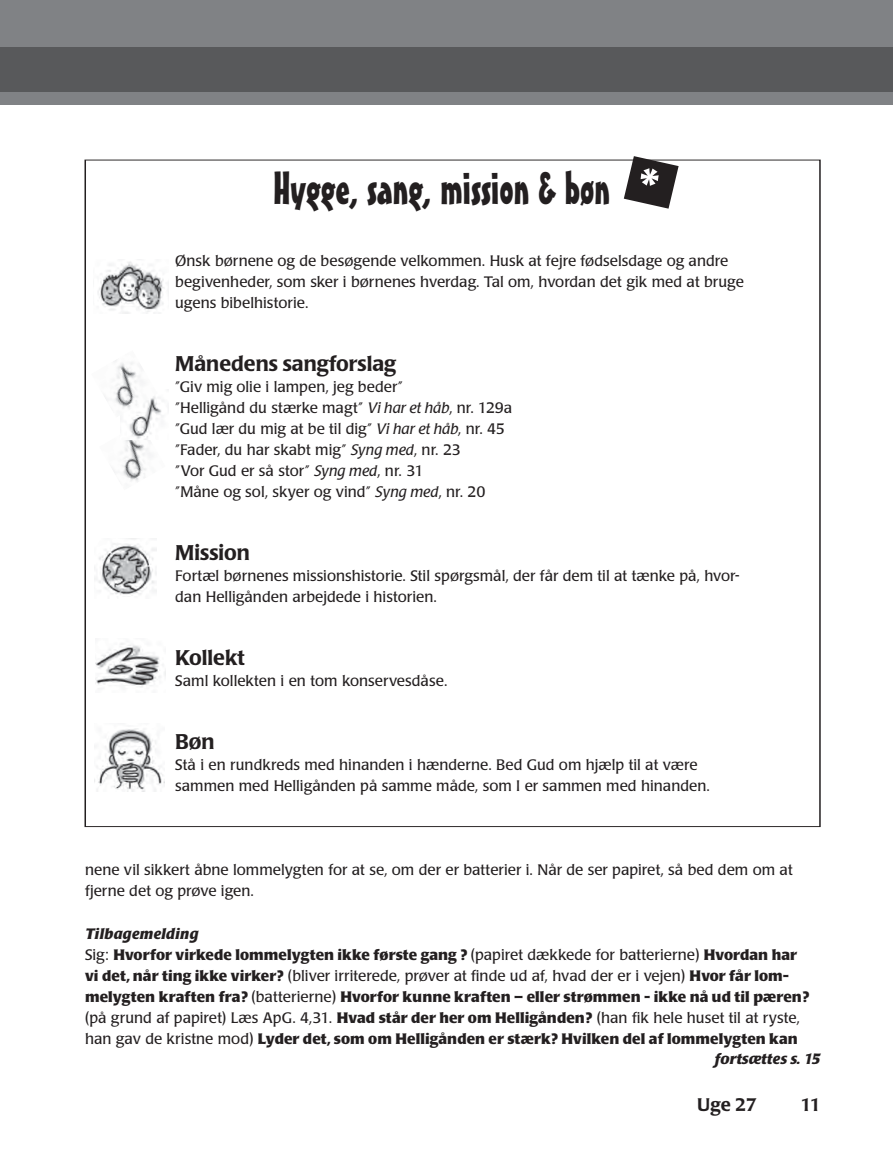
<style>
.page{position:relative;width:893px;height:1149px;background:#fff}
.page>*{position:absolute;margin:0;border:0;box-sizing:border-box;transform-origin:0 0}
.t1{font:45px "Mister Earl BT";color:#231f20}
.t2{font:500 21px "Poppl Laudatio";color:#231f20}
.t3{font:500 18px "Poppl Laudatio";color:#231f20}
.t4{font:15px/21px "Poppl Laudatio";color:#231f20}
.t5{font:700 15px/21px "Poppl Laudatio";color:#231f20}
.t6{font:italic 700 15px "Poppl Laudatio";color:#231f20}
.s1{font-style:italic}
.s2{font-weight:400}
</style>
<div class="page">
<div style="left:0;top:0;width:893px;height:104px;background:#808285"></div>
<div style="left:0;top:47px;width:893px;height:44px;background:#58595b"></div>
<img style="left:98px;top:261px;width:66px;height:53px">
<img style="left:96px;top:643px;width:69px;height:44px">
<img style="left:94px;top:728px;width:71px;height:63px">
<img style="left:94px;top:538px;width:62px;height:57px">
<img style="left:113px;top:440px;width:38px;height:42px">
<img style="left:129px;top:408px;width:34px;height:32px">
<img style="left:104px;top:360px;width:54px;height:57px">
<svg style="left:624px;top:156px;width:55px;height:52px"></svg>
<h1 class="t1" style="left:273px;top:171px;width:339px">Hygge, sang, mission &amp; bøn</h1>
<p class="t4" style="left:175px;top:252px;width:570px">Ønsk børnene og de besøgende velkommen. Husk at fejre fødselsdage og andre begivenheder, som sker i børnenes hverdag. Tal om, hvordan det gik med at bruge ugens bibelhistorie.</p>
<h2 class="t2" style="left:175px;top:355px;width:223px">Månedens sangforslag</h2>
<p class="t4" style="left:175px;top:378px;width:339px">”Giv mig olie i lampen, jeg beder”<br>”Helligånd du stærke magt” <span class="s1">Vi har et håb</span>, nr. 129a ”Gud lær du mig at be til dig” <span class="s1">Vi har et håb</span>, nr. 45 ”Fader, du har skabt mig” <span class="s1">Syng med</span>, nr. 23<br>”Vor Gud er så stor” <span class="s1">Syng med</span>, nr. 31<br>”Måne og sol, skyer og vind” <span class="s1">Syng med</span>, nr. 20</p>
<h2 class="t2" style="left:175px;top:544px;width:76px">Mission</h2>
<p class="t4" style="left:175px;top:567px;width:566px">Fortæl børnenes missionshistorie. Stil spørgsmål, der får dem til at tænke på, hvor&shy;dan Helligånden arbejdede i historien.</p>
<h2 class="t2" style="left:175px;top:649px;width:71px">Kollekt</h2>
<p class="t4" style="left:175px;top:672px;width:274px">Saml kollekten i en tom konservesdåse.</p>
<h2 class="t2" style="left:175px;top:733px;width:41px">Bøn</h2>
<p class="t4" style="left:175px;top:756px;width:536px">Stå i en rundkreds med hinanden i hænderne. Bed Gud om hjælp til at være sammen med Helligånden på samme måde, som I er sammen med hinanden.</p>
<p class="t4" style="left:85px;top:861px;width:709px">nene vil sikkert åbne lommelygten for at se, om der er batterier i. Når de ser papiret, så bed dem om at fjerne det og prøve igen.</p>
<p class="t5" style="left:85px;top:923px;width:726px"><span class="s1">Tilbagemelding<br></span><span class="s2">Sig:</span> Hvorfor virkede lommelygten ikke første gang ? <span class="s2">(papiret dækkede for batterierne)</span> Hvordan har vi det, når ting ikke virker? <span class="s2">(bliver irriterede, prøver at finde ud af, hvad der er i vejen)</span> Hvor får lom&shy;melygten kraften fra? <span class="s2">(batterierne)</span> Hvorfor kunne kraften – eller strømmen - ikke nå ud til pæren? <span class="s2">(på grund af papiret) Læs ApG. 4,31.</span> Hvad står der her om Helligånden? <span class="s2">(han fik hele huset til at ryste, han gav de kristne mod)</span> Lyder det, som om Helligånden er stærk? Hvilken del af lommelygten kan</p>
<p class="t6" style="left:715px;top:1051px;width:107px">fortsættes s. 15</p>
<p class="t3" style="left:697px;top:1097px;width:61px">Uge 27</p>
<p class="t3" style="left:800px;top:1097px;width:22px">11</p>
</div>
